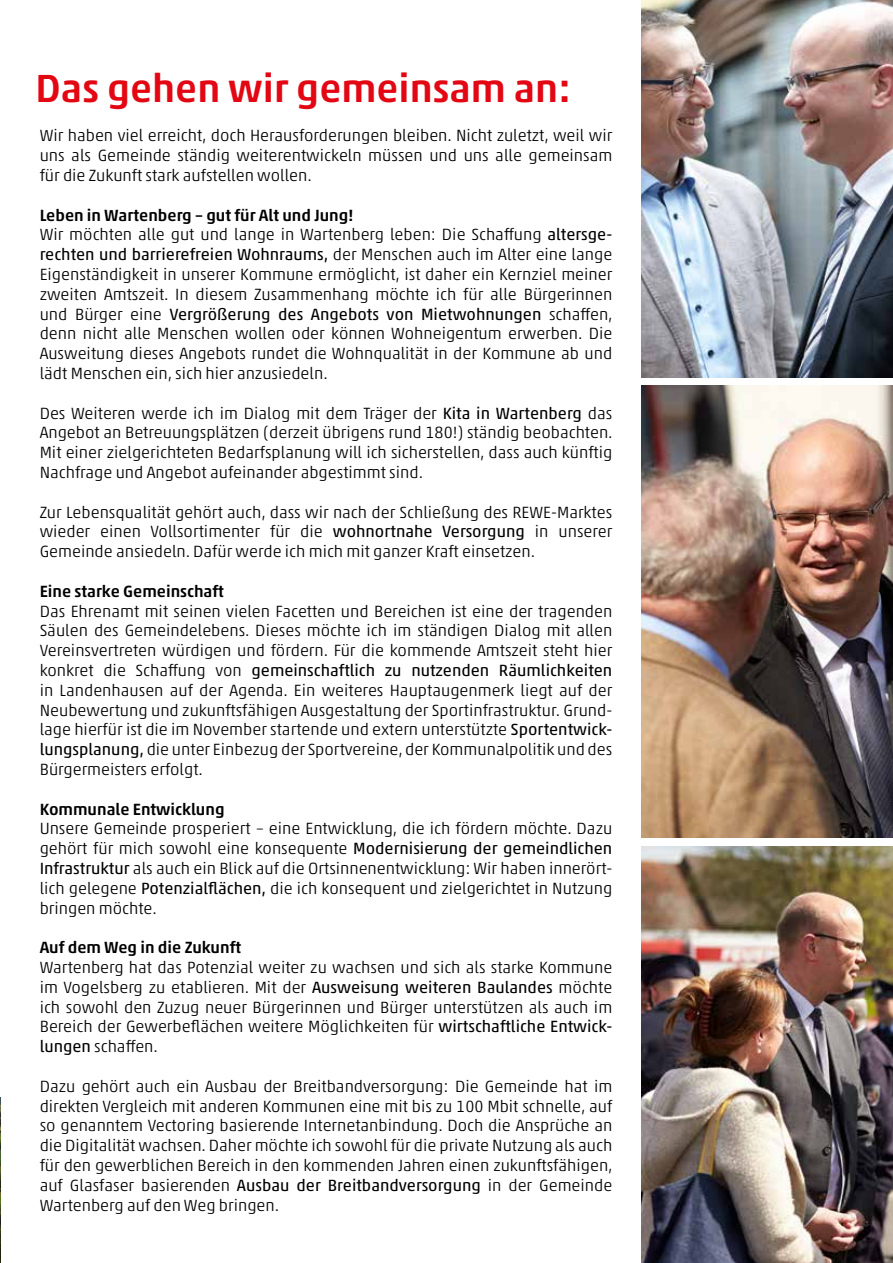
<style>
.page{position:relative;width:893px;height:1263px;background:#fff}
.page>*{position:absolute;margin:0;border:0;box-sizing:border-box;transform-origin:0 0}
.t1{font:500 39.75px "Akko Std";color:#e30613}
.t2{font:300 16.5px/19.8px "Akko Pro";color:#000;text-align:justify}
.t3{font:500 16.5px "Akko Std";color:#000}
.s1{font-weight:400}
</style>
<div class="page">
<img style="left:642px;top:386px;width:251px;height:452px">
<img style="left:642px;top:0;width:251px;height:377px">
<img style="left:642px;top:846px;width:251px;height:417px">
<img style="left:0;top:1098px;width:1px;height:165px">
<h1 class="t1" style="left:35px;top:64px;width:537px">Das gehen wir gemeinsam an:</h1>
<p class="t2" style="left:40px;top:126px;width:574px">Wir haben viel erreicht, doch Herausforderungen bleiben. Nicht zuletzt, weil wir uns als Gemeinde ständig weiterentwickeln müssen und uns alle gemeinsam für die Zukunft stark aufstellen wollen.</p>
<p class="t3" style="left:40px;top:205px;width:315px">Leben in Wartenberg – gut für Alt und Jung!</p>
<p class="t2" style="left:40px;top:225px;width:574px">Wir möchten alle gut und lange in Wartenberg leben: Die Schaffung <span class="s1">altersge&shy;rechten und barrierefreien Wohnraums,</span> der Menschen auch im Alter eine lange Eigenständigkeit in unserer Kommune ermöglicht, ist daher ein Kernziel meiner zweiten Amtszeit. In diesem Zusammenhang möchte ich für alle Bürgerinnen und Bürger eine <span class="s1">Vergrößerung des Angebots von Mietwohnungen</span> schaffen, denn nicht alle Menschen wollen oder können Wohneigentum erwerben. Die Ausweitung dieses Angebots rundet die Wohnqualität in der Kommune ab und lädt Menschen ein, sich hier anzusiedeln.</p>
<p class="t2" style="left:40px;top:403px;width:574px">Des Weiteren werde ich im Dialog mit dem Träger der <span class="s1">Kita in Wartenberg</span> das Angebot an Betreuungsplätzen (derzeit übrigens rund 180!) ständig beobachten.<br>Mit einer zielgerichteten Bedarfsplanung will ich sicherstellen, dass auch künftig Nachfrage und Angebot aufeinander abgestimmt sind.</p>
<p class="t2" style="left:40px;top:502px;width:574px">Zur Lebensqualität gehört auch, dass wir nach der Schließung des REWE-Marktes wieder einen Vollsortimenter für die <span class="s1">wohnortnahe Versorgung</span> in unserer Gemeinde ansiedeln. Dafür werde ich mich mit ganzer Kraft einsetzen.</p>
<p class="t3" style="left:40px;top:581px;width:186px">Eine starke Gemeinschaft</p>
<p class="t2" style="left:40px;top:601px;width:574px">Das Ehrenamt mit seinen vielen Facetten und Bereichen ist eine der tragenden Säulen des Gemeindelebens. Dieses möchte ich im ständigen Dialog mit allen Vereinsvertreten würdigen und fördern. Für die kommende Amtszeit steht hier konkret die Schaffung von <span class="s1">gemeinschaftlich zu nutzenden Räumlichkeiten </span>in Landenhausen auf der Agenda. Ein weiteres Hauptaugenmerk liegt auf der Neubewertung und zukunftsfähigen Ausgestaltung der Sportinfrastruktur. Grund&shy;lage hierfür ist die im November startende und extern unterstützte <span class="s1">Sportentwick&shy;lungsplanung,</span> die unter Einbezug der Sportvereine, der Kommunalpolitik und des Bürgermeisters erfolgt.</p>
<p class="t3" style="left:40px;top:799px;width:186px">Kommunale Entwicklung</p>
<p class="t2" style="left:40px;top:819px;width:574px">Unsere Gemeinde prosperiert – eine Entwicklung, die ich fördern möchte. Dazu gehört für mich sowohl eine konsequente <span class="s1">Modernisierung der gemeindlichen Infrastruktur</span> als auch ein Blick auf die Ortsinnenentwicklung: Wir haben innerört&shy;lich gelegene <span class="s1">Potenzialflächen,</span> die ich konsequent und zielgerichtet in Nutzung bringen möchte.</p>
<p class="t3" style="left:40px;top:937px;width:203px">Auf dem Weg in die Zukunft</p>
<p class="t2" style="left:40px;top:957px;width:574px">Wartenberg hat das Potenzial weiter zu wachsen und sich als starke Kommune im Vogelsberg zu etablieren. Mit der <span class="s1">Ausweisung weiteren Baulandes</span> möchte ich sowohl den Zuzug neuer Bürgerinnen und Bürger unterstützen als auch im Bereich der Gewerbeflächen weitere Möglichkeiten für <span class="s1">wirtschaftliche Entwick&shy;lungen</span> schaffen.</p>
<p class="t2" style="left:40px;top:1076px;width:574px">Dazu gehört auch ein Ausbau der Breitbandversorgung: Die Gemeinde hat im direkten Vergleich mit anderen Kommunen eine mit bis zu 100 Mbit schnelle, auf so genanntem Vectoring basierende Internetanbindung. Doch die Ansprüche an die Digitalität wachsen. Daher möchte ich sowohl für die private Nutzung als auch für den gewerblichen Bereich in den kommenden Jahren einen zukunftsfähigen, auf Glasfaser basierenden <span class="s1">Ausbau der Breitbandversorgung</span> in der Gemeinde Wartenberg auf den Weg bringen.</p>
</div>
